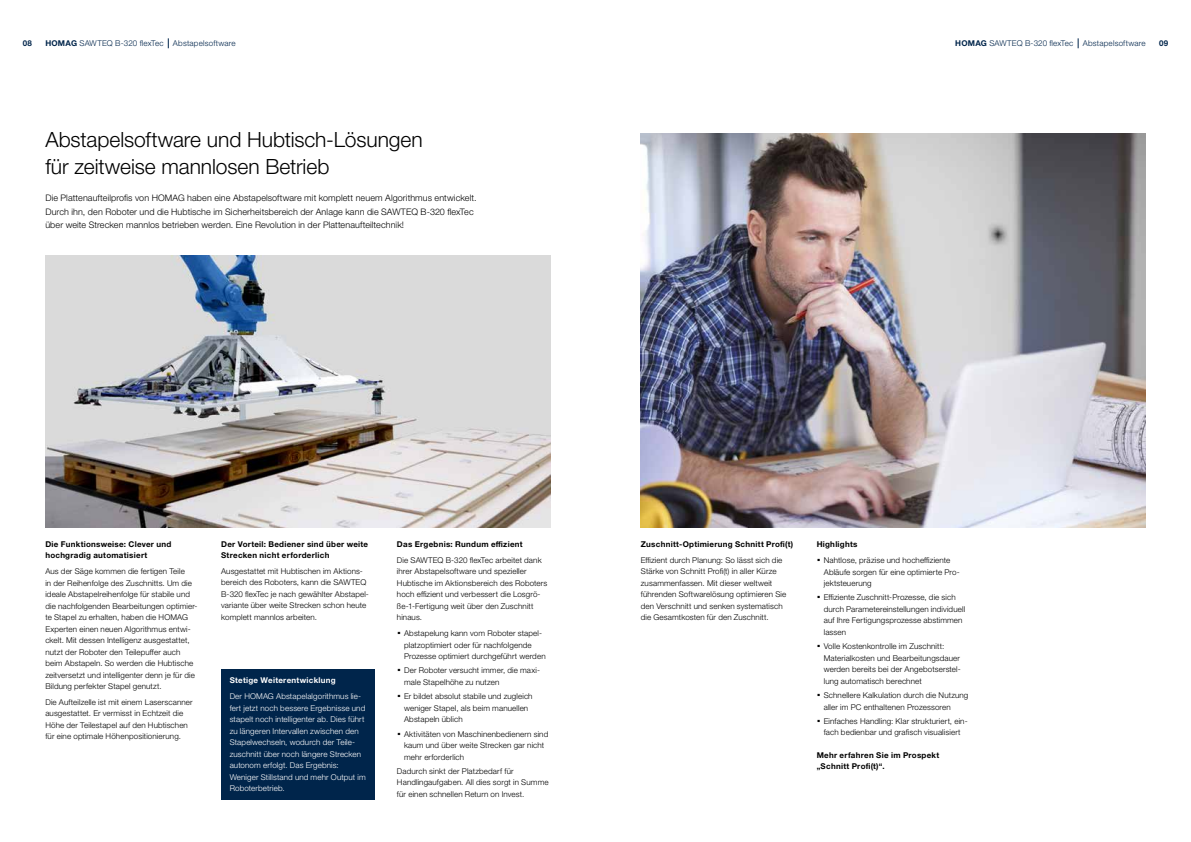
<style>
.page{position:relative;width:1191px;height:842px;background:#fff}
.page>*{position:absolute;margin:0;border:0;box-sizing:border-box;transform-origin:0 0}
.t1{font:300 21px/27.2px "Helvetica Neue LTW1 G";letter-spacing:-.005em;color:#000}
.t2{font:300 9px/13.6px "Helvetica Neue LTW1 G";letter-spacing:.01em;color:#000}
.t3{font:300 8px/11.5px "Helvetica Neue LTW1 G";letter-spacing:.015em;color:#000}
.t4{font:300 8px/11.5px "Helvetica Neue LTW1 G";letter-spacing:.015em;color:#fff}
.t5{font:700 8px/11px "Helvetica Neue LTW1 G";letter-spacing:.035em;color:#000}
.t6{font:300 8px "Helvetica Neue LTW1 G";letter-spacing:.02em;color:#00254b}
.t7{font:700 8px "Helvetica Neue LTW1 G";letter-spacing:.03em;color:#fff}
.t8{font:700 8px "Helvetica Neue LTW1 G";color:#00254b}
.s1{font-weight:700}
.s2{font-weight:700;font-size:14px}
</style>
<div class="page">
<img style="left:641px;top:134px;width:504px;height:394px">
<img style="left:45px;top:256px;width:505px;height:272px">
<div style="left:221px;top:669px;width:153px;height:131px;background:#00254b"></div>
<p class="t6" style="left:45px;top:39px;width:192px"><span class="s1">HOMAG</span> SAWTEQ B-320 flexTec Abstapelsoftware</p>
<p class="t6" style="left:955px;top:39px;width:192px"><span class="s1">HOMAG</span> SAWTEQ B-320 flexTec Abstapelsoftware</p>
<p class="t8" style="left:23px;top:39px;width:11px">08</p>
<p class="t8" style="left:1159px;top:39px;width:11px">09</p>
<h1 class="t1" style="left:45px;top:126px;width:379px">Abstapelsoftware und Hubtisch-Lösungen für zeitweise mannlosen Betrieb</h1>
<p class="t2" style="left:45px;top:191px;width:432px">Die Plattenaufteilprofis von HOMAG haben eine Abstapelsoftware mit komplett neuem Algorithmus entwickelt.<br>Durch ihn, den Roboter und die Hubtische im Sicherheitsbereich der Anlage kann die SAWTEQ B-320 flexTec über weite Strecken mannlos betrieben werden. Eine Revolution in der Plattenaufteiltechnik!</p>
<p class="t5" style="left:45px;top:539px;width:127px">Die Funktionsweise: Clever und hochgradig automatisiert</p>
<p class="t3" style="left:45px;top:565px;width:154px">Aus der Säge kommen die fertigen Teile<br>in der Reihenfolge des Zuschnitts. Um die ideale Abstapelreihenfolge für stabile und die nachfolgenden Bearbeitungen optimier&shy;te Stapel zu erhalten, haben die HOMAG Experten einen neuen Algorithmus entwi&shy;ckelt. Mit dessen Intelligenz ausgestattet, nutzt der Roboter den Teilepuffer auch beim Abstapeln. So werden die Hubtische zeitversetzt und intelligenter denn je für die Bildung perfekter Stapel genutzt.</p>
<p class="t3" style="left:45px;top:696px;width:149px">Die Aufteilzelle ist mit einem Laserscanner ausgestattet. Er vermisst in Echtzeit die Höhe der Teilestapel auf den Hubtischen für eine optimale Höhenpositionierung.</p>
<p class="t5" style="left:221px;top:539px;width:149px">Der Vorteil: Bediener sind über weite<br>Strecken nicht erforderlich</p>
<p class="t3" style="left:221px;top:565px;width:148px">Ausgestattet mit Hubtischen im Aktions-- bereich des Roboters, kann die SAWTEQ B-320 flexTec je nach gewählter Abstapel&shy;variante über weite Strecken schon heute komplett mannlos arbeiten.</p>
<p class="t7" style="left:230px;top:676px;width:108px">Stetige Weiterentwicklung</p>
<p class="t4" style="left:230px;top:690px;width:138px">Der HOMAG Abstapelalgorithmus lie&shy;fert jetzt noch bessere Ergebnisse und stapelt noch intelligenter ab. Dies führt zu längeren Intervallen zwischen den Stapelwechseln, wodurch der Teile&shy;zuschnitt über noch längere Strecken autonom erfolgt. Das Ergebnis:<br>Weniger Stillstand und mehr Output im Roboterbetrieb.</p>
<p class="t5" style="left:397px;top:538px;width:127px">Das Ergebnis: Rundum effizient</p>
<p class="t3" style="left:397px;top:554px;width:152px">Die SAWTEQ B-320 flexTec arbeitet dank ihrer Abstapelsoftware und spezieller Hubtische im Aktionsbereich des Roboters hoch effizient und verbessert die Losgrö&shy;ße-1-Fertigung weit über den Zuschnitt hinaus.</p>
<p class="t3" style="left:404px;top:627px;width:143px;text-indent:-7px"><span class="s2">·</span> Abstapelung kann vom Roboter stapel&shy;platzoptimiert oder für nachfolgende<br>Prozesse optimiert durchgeführt werden</p>
<p class="t3" style="left:404px;top:665px;width:137px;text-indent:-7px"><span class="s2">·</span> Der Roboter versucht immer, die maxi&shy;male Stapelhöhe zu nutzen</p>
<p class="t3" style="left:404px;top:690px;width:130px;text-indent:-7px"><span class="s2">·</span> Er bildet absolut stabile und zugleich weniger Stapel, als beim manuellen<br>Abstapeln üblich</p>
<p class="t3" style="left:404px;top:728px;width:146px;text-indent:-7px"><span class="s2">·</span> Aktivitäten von Maschinenbedienern sind kaum und über weite Strecken gar nicht mehr erforderlich</p>
<p class="t3" style="left:397px;top:765px;width:153px">Dadurch sinkt der Platzbedarf für<br>Handlingaufgaben. All dies sorgt in Summe für einen schnellen Return on Invest.</p>
<p class="t5" style="left:641px;top:539px;width:154px">Zuschnitt-Optimierung Schnitt Profi(t)</p>
<p class="t3" style="left:641px;top:554px;width:147px">Effizient durch Planung: So lässt sich die Stärke von Schnitt Profi(t) in aller Kürze zusammenfassen. Mit dieser weltweit führenden Softwarelösung optimieren Sie den Verschnitt und senken systematisch die Gesamtkosten für den Zuschnitt.</p>
<p class="t3" style="left:816px;top:536px;width:135px;line-height:15.8px"><span class="s1">Highlights<br></span><span class="s2">·</span> Nahtlose, präzise und hocheffiziente</p>
<p class="t3" style="left:823px;top:566px;width:137px">Abläufe sorgen für eine optimierte Pro&shy;jektsteuerung</p>
<p class="t3" style="left:823px;top:592px;width:143px;text-indent:-7px"><span class="s2">·</span> Effiziente Zuschnitt-Prozesse, die sich durch Parametereinstellungen individuell auf Ihre Fertigungsprozesse abstimmen lassen</p>
<p class="t3" style="left:823px;top:640px;width:138px;text-indent:-7px"><span class="s2">·</span> Volle Kostenkontrolle im Zuschnitt:<br>Materialkosten und Bearbeitungsdauer werden bereits bei der Angebotserstel&shy;lung automatisch berechnet</p>
<p class="t3" style="left:823px;top:689px;width:146px;text-indent:-7px"><span class="s2">·</span> Schnellere Kalkulation durch die Nutzung aller im PC enthaltenen Prozessoren</p>
<p class="t3" style="left:816px;top:715px;width:152px;text-align:center"><span class="s2">·</span> Einfaches Handling: Klar strukturiert, ein&shy;fach bedienbar und grafisch visualisiert</p>
<p class="t5" style="left:816px;top:749px;width:124px">Mehr erfahren Sie im Prospekt „Schnitt Profi(t)“.</p>
</div>
